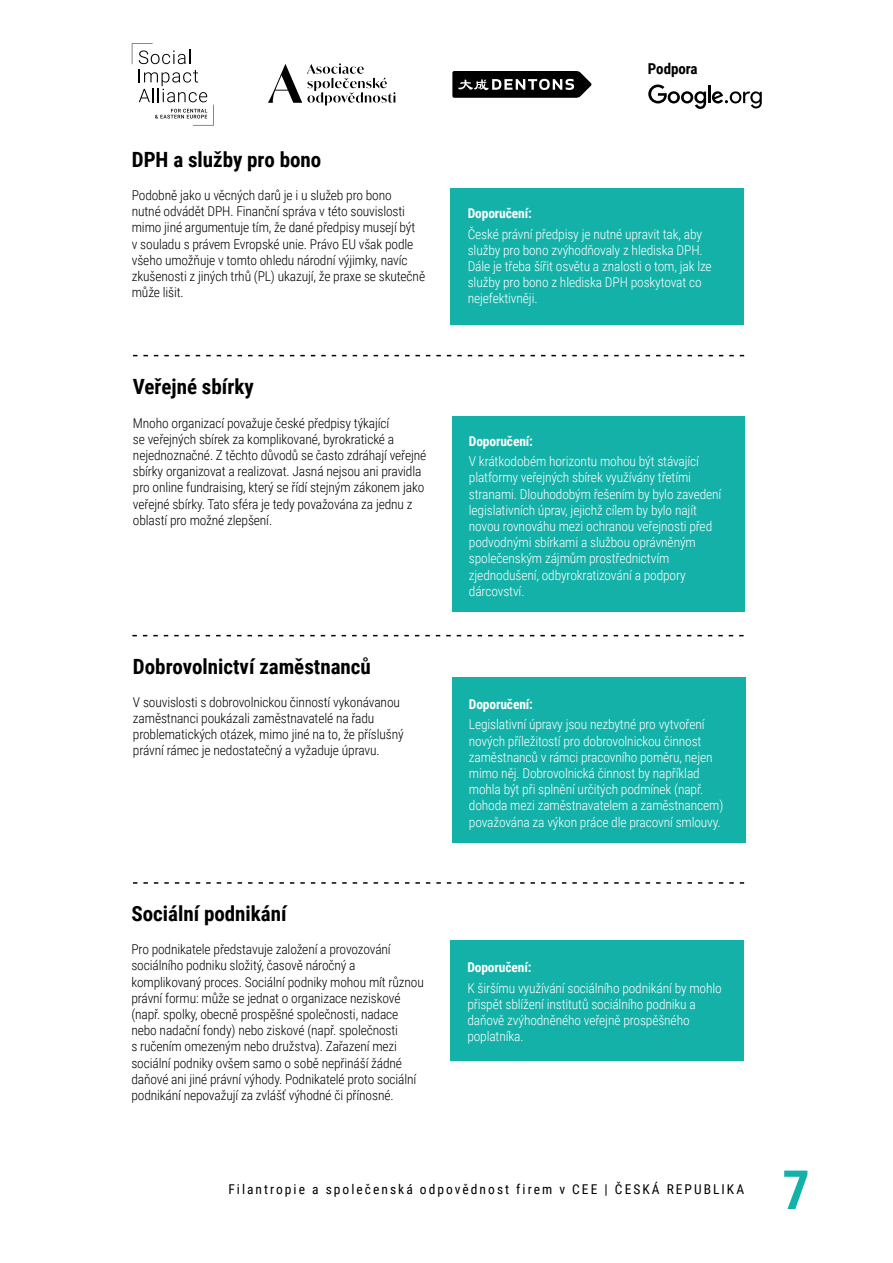
<style>
.page{position:relative;width:893px;height:1263px;background:#fff}
.page>*{position:absolute;margin:0;border:0;box-sizing:border-box;transform-origin:0 0}
.t1{font:700 54px "Roboto Condensed";color:#14b1a8}
.t2{font:700 21px "Roboto Condensed";color:#000}
.t3{font:700 15px "Roboto Condensed";letter-spacing:-.005em;color:#000}
.t4{font:300 13.5px/16.2px "Roboto Condensed";letter-spacing:-.01em;color:#000}
.t5{font:300 13.5px/16.2px "Roboto Condensed";letter-spacing:-.01em;color:#fff}
.t6{font:13.5px "Roboto Condensed";letter-spacing:.15em;color:#000}
.t7{font:700 13.5px "Roboto Condensed";letter-spacing:-.01em;color:#fff}
</style>
<div class="page">
<div style="left:451px;top:188px;width:293px;height:137px;background:#14b1a8"></div>
<div style="left:452px;top:416px;width:293px;height:195px;background:#14b1a8"></div>
<div style="left:452px;top:677px;width:293px;height:165px;background:#14b1a8"></div>
<svg style="left:133px;top:355px;width:611px;height:1px"></svg>
<svg style="left:132px;top:635px;width:612px;height:1px"></svg>
<div style="left:450px;top:941px;width:294px;height:120px;background:#14b1a8"></div>
<svg style="left:133px;top:882px;width:611px;height:2px"></svg>
<svg style="left:452px;top:71px;width:140px;height:27px;background:#323232"></svg>
<svg style="left:648px;top:85px;width:58px;height:24px"></svg>
<hr style="left:708px;top:85px;width:3px;height:18px;background:#000">
<svg style="left:712px;top:91px;width:50px;height:17px"></svg>
<svg style="left:132px;top:43px;width:82px;height:82px"></svg>
<svg style="left:268px;top:63px;width:127px;height:42px"></svg>
<h2 class="t2" style="left:132px;top:145px;width:191px">DPH a služby pro bono</h2>
<p class="t4" style="left:132px;top:187px;width:295px">Podobně jako u věcných darů je i u služeb pro bono<br>nutné odvádět DPH. Finanční správa v této souvislosti mimo jiné argumentuje tím, že dané předpisy musejí být<br>v souladu s právem Evropské unie. Právo EU však podle všeho umožňuje v tomto ohledu národní výjimky, navíc zkušenosti z jiných trhů (PL) ukazují, že praxe se skutečně může lišit.</p>
<h2 class="t2" style="left:133px;top:372px;width:122px">Veřejné sbírky</h2>
<p class="t4" style="left:133px;top:414px;width:295px">Mnoho organizací považuje české předpisy týkající<br>se veřejných sbírek za komplikované, byrokratické a nejednoznačné. Z těchto důvodů se často zdráhají veřejné sbírky organizovat a realizovat. Jasná nejsou ani pravidla pro online fundraising, který se řídí stejným zákonem jako veřejné sbírky. Tato sféra je tedy považována za jednu z oblastí pro možné zlepšení.</p>
<p class="t3" style="left:648px;top:58px;width:51px">Podpora</p>
<p class="t7" style="left:468px;top:204px;width:66px">Doporučení:</p>
<p class="t5" style="left:468px;top:225px;width:246px">České právní předpisy je nutné upravit tak, aby služby pro bono zvýhodňovaly z hlediska DPH.<br>Dále je třeba šířit osvětu a znalosti o tom, jak lze služby pro bono z hlediska DPH poskytovat co nejefektivněji.</p>
<p class="t7" style="left:469px;top:431px;width:66px">Doporučení:</p>
<p class="t5" style="left:469px;top:453px;width:254px">V krátkodobém horizontu mohou být stávající platformy veřejných sbírek využívány třetími stranami. Dlouhodobým řešením by bylo zavedení legislativních úprav, jejichž cílem by bylo najít novou rovnováhu mezi ochranou veřejnosti před podvodnými sbírkami a službou oprávněným společenským zájmům prostřednictvím zjednodušení, odbyrokratizování a podpory dárcovství.</p>
<h2 class="t2" style="left:133px;top:651px;width:239px">Dobrovolnictví zaměstnanců</h2>
<p class="t4" style="left:133px;top:693px;width:272px">V souvislosti s dobrovolnickou činností vykonávanou zaměstnanci poukázali zaměstnavatelé na řadu problematických otázek, mimo jiné na to, že příslušný právní rámec je nedostatečný a vyžaduje úpravu.</p>
<p class="t7" style="left:469px;top:695px;width:66px">Doporučení:</p>
<p class="t5" style="left:469px;top:716px;width:256px">Legislativní úpravy jsou nezbytné pro vytvoření nových příležitostí pro dobrovolnickou činnost zaměstnanců v rámci pracovního poměru, nejen mimo něj. Dobrovolnická činnost by například mohla být při splnění určitých podmínek (např. dohoda mezi zaměstnavatelem a zaměstnancem) považována za výkon práce dle pracovní smlouvy.</p>
<h2 class="t2" style="left:131px;top:899px;width:157px">Sociální podnikání</h2>
<p class="t4" style="left:131px;top:941px;width:294px">Pro podnikatele představuje založení a provozování sociálního podniku složitý, časově náročný a komplikovaný proces. Sociální podniky mohou mít různou právní formu: může se jednat o organizace neziskové (např. spolky, obecně prospěšné společnosti, nadace nebo nadační fondy) nebo ziskové (např. společnosti<br>s ručením omezeným nebo družstva). Zařazení mezi sociální podniky ovšem samo o sobě nepřináší žádné daňové ani jiné právní výhody. Podnikatelé proto sociální podnikání nepovažují za zvlášť výhodné či přínosné.</p>
<p class="t7" style="left:467px;top:958px;width:66px">Doporučení:</p>
<p class="t5" style="left:467px;top:979px;width:256px">K širšímu využívání sociálního podnikání by mohlo přispět sblížení institutů sociálního podniku a daňově zvýhodněného veřejně prospěšného poplatníka.</p>
<p class="t6" style="left:228px;top:1179px;width:517px">Filantropie a společenská odpovědnost firem v CEE | ČESKÁ REPUBLIKA</p>
<h1 class="t1" style="left:782px;top:1152px;width:29px">7</h1>
</div>
